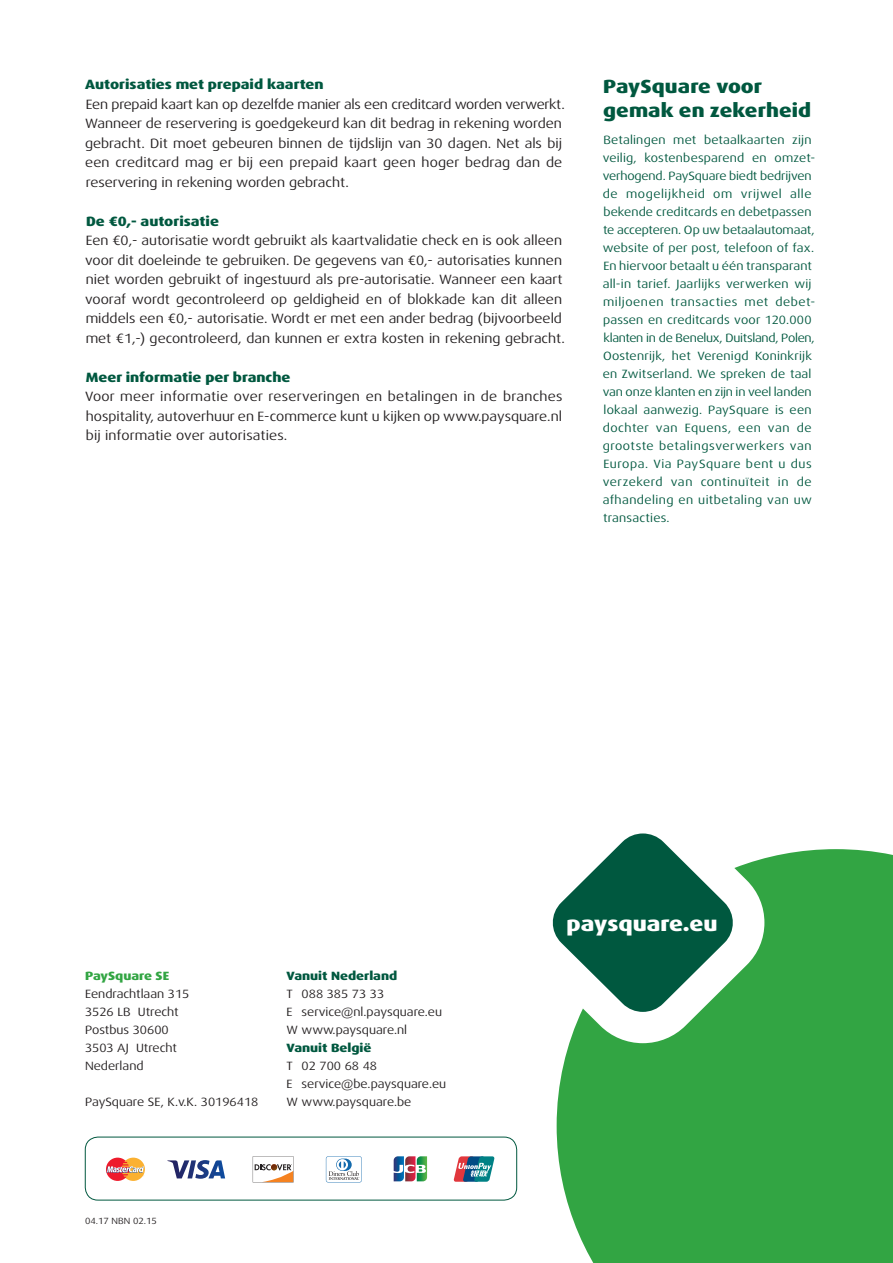
<style>
.page{position:relative;width:893px;height:1263px;background:#fff}
.page>*{position:absolute;margin:0;border:0;box-sizing:border-box;transform-origin:0 0}
.t1{font:800 expanded 21px "Dax OT";color:#fff}
.t2{font:800 expanded 19.05px/24px "Dax OT";letter-spacing:.005em;color:#00583f}
.BODY{font:expanded 13.5px/19.5px "Dax OT";color:#231f20}
.BODY-2{font:800 expanded 13.5px "Dax OT";color:#00583f}
.t3{font:expanded 12px/18px "Dax OT";letter-spacing:.015em;color:#00583f}
.t4{font:expanded 12px "Dax OT";color:#231f20}
.t5{font:expanded 12px/18px "Dax OT";letter-spacing:.035em;color:#00583f}
.t6{font:expanded 12px "Dax OT";letter-spacing:.04em;color:#00583f}
.t7{font:800 expanded 12px "Dax OT";color:#00583f}
.t8{font:800 expanded 12px "Dax OT";color:#32a543}
.t9{font:expanded 9px "Dax OT";color:#231f20}
</style>
<div class="page">
<div style="left:557px;top:849px;width:336px;height:414px;background:#32a543"></div>
<svg style="left:552px;top:833px;width:184px;height:179px"></svg>
<div style="left:85px;top:1137px;width:432px;height:63px;border:1px solid #00583f;border-radius:13px"></div>
<svg style="left:106px;top:1157px;width:39px;height:24px"></svg>
<svg style="left:253px;top:1156px;width:40px;height:26px"></svg>
<svg style="left:326px;top:1156px;width:36px;height:26px"></svg>
<svg style="left:167px;top:1160px;width:58px;height:19px"></svg>
<svg style="left:393px;top:1156px;width:35px;height:26px"></svg>
<svg style="left:454px;top:1156px;width:40px;height:26px"></svg>
<p class="BODY-2" style="left:85px;top:76px;width:240px">Autorisaties met prepaid kaarten</p>
<p class="BODY" style="left:85px;top:94px;width:481px">Een prepaid kaart kan op dezelfde manier als een creditcard worden verwerkt.<br>Wanneer de reservering is goedgekeurd kan dit bedrag in rekening worden gebracht. Dit moet gebeuren binnen de tijdslijn van 30 dagen. Net als bij een creditcard mag er bij een prepaid kaart geen hoger bedrag dan de</p>
<p class="BODY" style="left:86px;top:172px;width:265px">reservering in rekening worden gebracht.</p>
<p class="BODY-2" style="left:86px;top:212px;width:134px">De €0,- autorisatie</p>
<p class="BODY" style="left:85px;top:231px;width:481px">Een €0,- autorisatie wordt gebruikt als kaartvalidatie check en is ook alleen voor dit doeleinde te gebruiken. De gegevens van €0,- autorisaties kunnen niet worden gebruikt of ingestuurd als pre-autorisatie. Wanneer een kaart vooraf wordt gecontroleerd op geldigheid en of blokkade kan dit alleen middels een €0,- autorisatie. Wordt er met een ander bedrag (bijvoorbeeld met €1,-) gecontroleerd, dan kunnen er extra kosten in rekening gebracht.</p>
<p class="BODY-2" style="left:86px;top:368px;width:206px">Meer informatie per branche</p>
<p class="BODY" style="left:85px;top:387px;width:479px;text-align:justify">Voor meer informatie over reserveringen en betalingen in de branches hospitality, autoverhuur en E-commerce kunt u kijken op www.paysquare.nl bij informatie over autorisaties.</p>
<p class="t2" style="left:603px;top:75px;width:209px">PaySquare voor gemak en zekerheid</p>
<p class="t3" style="left:603px;top:131px;width:214px">Betalingen met betaalkaarten zijn veilig, kostenbesparend en omzet&shy;verhogend. PaySquare biedt bedrijven de mogelijkheid om vrijwel alle</p>
<p class="t3" style="left:603px;top:203px;width:214px">bekende creditcards en debetpassen te accepteren. Op uw betaalautomaat, website of per post, telefoon of fax.<br>En hiervoor betaalt u één transparant all-in tarief. Jaarlijks verwerken wij miljoenen transacties met debet&shy;passen en creditcards voor 120.000 klanten in de Benelux, Duitsland, Polen, Oostenrijk, het Verenigd Koninkrijk en Zwitserland. We spreken de taal van onze klanten en zijn in veel landen lokaal aanwezig. PaySquare is een dochter van Equens, een van de grootste betalingsverwerkers van Europa. Via PaySquare bent u dus</p>
<p class="t6" style="left:603px;top:474px;width:210px">verzekerd van continuïteit in de</p>
<p class="t5" style="left:603px;top:491px;width:211px">afhandeling en uitbetaling van uw transacties.</p>
<p class="t8" style="left:85px;top:968px;width:86px">PaySquare SE</p>
<p class="t4" style="left:85px;top:986px;width:106px">Eendrachtlaan 315</p>
<p class="t4" style="left:85px;top:1004px;width:95px">3526 LB Utrecht</p>
<p class="t4" style="left:85px;top:1022px;width:85px">Postbus 30600</p>
<p class="t4" style="left:85px;top:1040px;width:93px">3503 AJ Utrecht</p>
<p class="t4" style="left:85px;top:1058px;width:60px">Nederland</p>
<p class="t4" style="left:85px;top:1094px;width:175px">PaySquare SE, K.v.K. 30196418</p>
<p class="t7" style="left:287px;top:968px;width:112px">Vanuit Nederland</p>
<p class="t4" style="left:287px;top:986px;width:99px">T 088 385 73 33</p>
<p class="t4" style="left:287px;top:1004px;width:157px">E service@nl.paysquare.eu</p>
<p class="t4" style="left:287px;top:1022px;width:122px">W www.paysquare.nl</p>
<p class="t7" style="left:287px;top:1040px;width:86px">Vanuit België</p>
<p class="t4" style="left:287px;top:1058px;width:92px">T 02 700 68 48</p>
<p class="t4" style="left:287px;top:1076px;width:161px">E service@be.paysquare.eu</p>
<p class="t4" style="left:287px;top:1094px;width:126px">W www.paysquare.be</p>
<p class="t9" style="left:85px;top:1215px;width:73px">04.17 NBN 02.15</p>
<p class="t1" style="left:567px;top:910px;width:153px">paysquare.eu</p>
</div>
